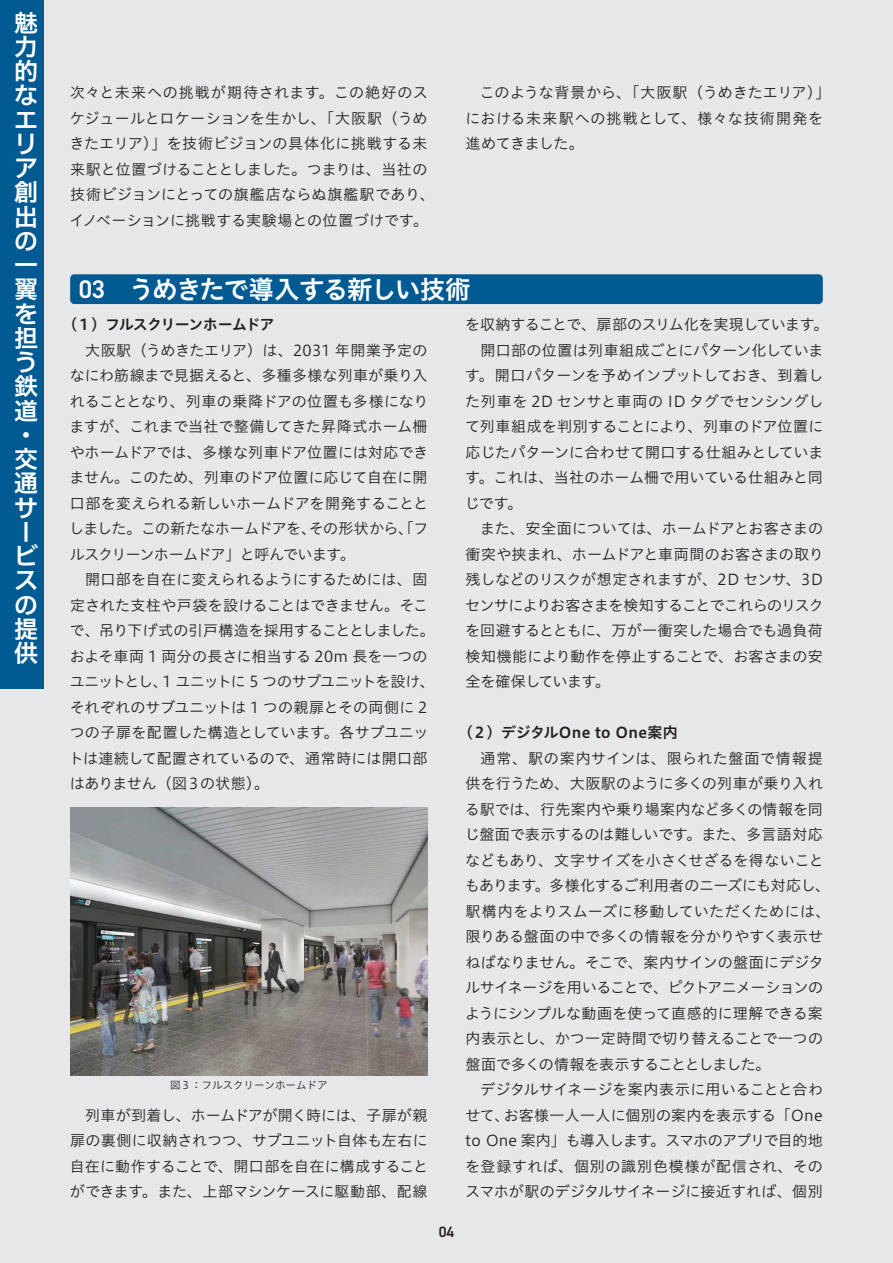
<style>
.page{position:relative;width:893px;height:1263px;background:#e6e7e9}
.page>*{position:absolute;margin:0;border:0;box-sizing:border-box;transform-origin:0 0}
.t1{font:25.5px "Hiragino UD Sans Std N W6";letter-spacing:-.06em;color:#fff}
.t2{font:24px/24.3px "Hiragino UD Sans F Std W6";color:#fff}
.t3{font:15px/25.5px "Hiragino UD Sans Std N W3";letter-spacing:-.005em;color:#231f20;text-align:justify}
.t4{font:15px/25.5px "Hiragino UD Sans Std N W3";letter-spacing:.015em;color:#231f20}
.t5{font:15px "Hiragino UD Sans Std N W3";letter-spacing:-.025em;color:#231f20}
.t6{font:15px "Hiragino UD Sans Std N W3";letter-spacing:-.045em;color:#231f20}
.t7{font:15px "Hiragino UD Sans Std N W6";letter-spacing:.025em;color:#231f20}
.t8{font:15px "Hiragino UD Sans Std N W6";letter-spacing:-.045em;color:#231f20}
.t9{font:15px "Hiragino UD Sans Std N W3";letter-spacing:-.03em;color:#231f20}
.t10{font:600 15px "DIN2014";color:#231f20}
.t11{font:10.5px "Hiragino UD Sans Std N W3";color:#231f20}
.s1{font-family:"DIN2014";font-weight:600}
</style>
<div class="page">
<div style="left:70px;top:274px;width:753px;height:30px;background:#015a92;border-radius:4px"></div>
<img style="left:70px;top:808px;width:357px;height:267px">
<div style="left:0;top:0;width:43px;height:689px;background:#015a92"></div>
<h2 class="t2" style="left:14px;top:9px;width:25px">魅力的なエリア創出の一翼を担う鉄道・交通サービスの提供</h2>
<p class="t4" style="left:69px;top:79px;width:367px">次々と未来への挑戦が期待されます。この絶好のスケジュールとロケーションを生かし、「大阪駅（うめきたエリア）」を技術ビジョンの具体化に挑戦する未来駅と位置づけることとしました。つまりは、当社の技術ビジョンにとっての旗艦店ならぬ旗艦駅であり、イノベーションに挑戦する実験場との位置づけです。</p>
<p class="t4" style="left:465px;top:79px;width:366px;text-indent:14px">このような背景から、「大阪駅（うめきたエリア）」における未来駅への挑戦として、様々な技術開発を進めてきました。</p>
<h1 class="t1" style="left:79px;top:270px;width:394px"><span class="s1">03</span> うめきたで導入する新しい技術</h1>
<p class="t8" style="left:63px;top:313px;width:213px">（１）フルスクリーンホームドア</p>
<p class="t3" style="left:69px;top:336px;width:361px;text-indent:16px">大阪駅（うめきたエリア）は、2031 年開業予定のなにわ筋線まで見据えると、多種多様な列車が乗り入れることとなり、列車の乗降ドアの位置も多様になりますが、これまで当社で整備してきた昇降式ホーム柵やホームドアでは、多様な列車ドア位置には対応できません。このため、列車のドア位置に応じて自在に開口部を変えられる新しいホームドアを開発することとしました。この新たなホームドアを、その形状から、「フルスクリーンホームドア」と呼んでいます。</p>
<p class="t3" style="left:69px;top:566px;width:368px;text-align:left;text-indent:16px">開口部を自在に変えられるようにするためには、固定された支柱や戸袋を設けることはできません。そこで、吊り下げ式の引戸構造を採用することとしました。およそ車両 1 両分の長さに相当する 20m 長を一つのユニットとし、1 ユニットに 5 つのサブユニットを設け、それぞれのサブユニットは 1 つの親扉とその両側に 2つの子扉を配置した構造としています。各サブユニットは連続して配置されているので、通常時には開口部はありません（図３の状態）。</p>
<p class="t11" style="left:170px;top:1077px;width:159px">図３：フルスクリーンホームドア</p>
<p class="t3" style="left:70px;top:1101px;width:360px;text-indent:15px">列車が到着し、ホームドアが開く時には、子扉が親扉の裏側に収納されつつ、サブユニット自体も左右に自在に動作することで、開口部を自在に構成することができます。また、上部マシンケースに駆動部、配線</p>
<p class="t10" style="left:439px;top:1222px;width:17px">04</p>
<p class="t5" style="left:465px;top:313px;width:365px">を収納することで、扉部のスリム化を実現しています。</p>
<p class="t3" style="left:481px;top:336px;width:344px">開口部の位置は列車組成ごとにパターン化していま</p>
<p class="t3" style="left:465px;top:362px;width:360px">す。開口パターンを予めインプットしておき、到着し</p>
<p class="t3" style="left:465px;top:387px;width:360px">た列車を 2D センサと車両の ID タグでセンシングし</p>
<p class="t3" style="left:465px;top:413px;width:360px">て列車組成を判別することにより、列車のドア位置に</p>
<p class="t3" style="left:466px;top:438px;width:359px">応じたパターンに合わせて開口する仕組みとしていま</p>
<p class="t3" style="left:465px;top:464px;width:359px">す。これは、当社のホーム柵で用いている仕組みと同</p>
<p class="t3" style="left:465px;top:489px;width:59px">じです。</p>
<p class="t3" style="left:480px;top:515px;width:344px">また、安全面については、ホームドアとお客さまの</p>
<p class="t3" style="left:466px;top:540px;width:360px">衝突や挟まれ、ホームドアと車両間のお客さまの取り</p>
<p class="t3" style="left:466px;top:566px;width:359px">残しなどのリスクが想定されますが、2D センサ、3D</p>
<p class="t6" style="left:465px;top:593px;width:360px">センサによりお客さまを検知することでこれらのリスク</p>
<p class="t3" style="left:465px;top:617px;width:359px">を回避するとともに、万が一衝突した場合でも過負荷</p>
<p class="t3" style="left:466px;top:642px;width:359px">検知機能により動作を停止することで、お客さまの安</p>
<p class="t9" style="left:466px;top:670px;width:146px">全を確保しています。</p>
<p class="t7" style="left:458px;top:721px;width:221px">（２）デジタルOne to One案内</p>
<p class="t3" style="left:465px;top:744px;width:367px;text-align:left;text-indent:16px">通常、駅の案内サインは、限られた盤面で情報提供を行うため、大阪駅のように多くの列車が乗り入れる駅では、行先案内や乗り場案内など多くの情報を同じ盤面で表示するのは難しいです。また、多言語対応などもあり、文字サイズを小さくせざるを得ないこともあります。多様化するご利用者のニーズにも対応し、駅構内をよりスムーズに移動していただくためには、限りある盤面の中で多くの情報を分かりやすく表示せねばなりません。そこで、案内サインの盤面にデジタルサイネージを用いることで、ピクトアニメーションのようにシンプルな動画を使って直感的に理解できる案内表示とし、かつ一定時間で切り替えることで一つの盤面で多くの情報を表示することとしました。</p>
<p class="t3" style="left:465px;top:1076px;width:360px;text-indent:15px">デジタルサイネージを案内表示に用いることと合わせて、お客様一人一人に個別の案内を表示する「One to One 案内」も導入します。スマホのアプリで目的地を登録すれば、個別の識別色模様が配信され、そのスマホが駅のデジタルサイネージに接近すれば、個別</p>
</div>
